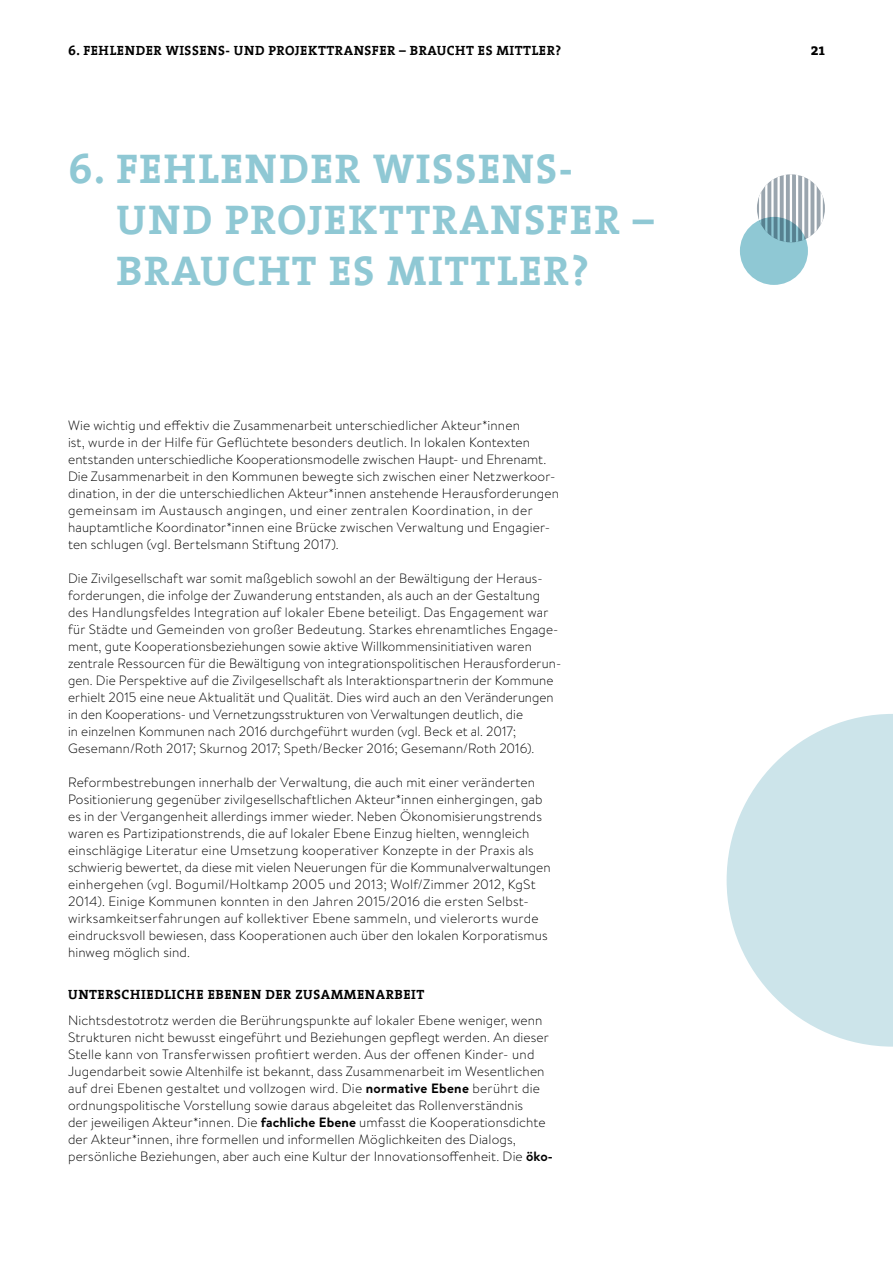
<style>
.page{position:relative;width:893px;height:1263px;background:#fff}
.page>*{position:absolute;margin:0;border:0;box-sizing:border-box;transform-origin:0 0}
.t1{font:700 42px/51px "The Serif";letter-spacing:.04em;color:#8fc8d4}
.t2{font:700 16.5px "The Serif";color:#000}
.t3{font:300 13.5px/17px "Brandon Text";letter-spacing:.01em;color:#000}
.t4{font:700 13.5px "The Serif";letter-spacing:.04em;color:#000}
.s1{font-weight:700}
</style>
<div class="page">
<div style="left:740px;top:217px;width:68px;height:68px;background:#8fc8d4;border-radius:50%"></div>
<svg style="left:757px;top:174px;width:68px;height:68px;background:#93a4ad"></svg>
<hr style="left:759px;top:174px;width:2px;height:68px;background:#fff">
<hr style="left:765px;top:174px;width:2px;height:68px;background:#fff">
<hr style="left:771px;top:174px;width:3px;height:68px;background:#fff">
<hr style="left:777px;top:174px;width:3px;height:68px;background:#fff">
<hr style="left:784px;top:174px;width:2px;height:68px;background:#fff">
<hr style="left:790px;top:174px;width:2px;height:68px;background:#fff">
<hr style="left:796px;top:174px;width:2px;height:68px;background:#fff">
<hr style="left:802px;top:174px;width:2px;height:68px;background:#fff">
<hr style="left:808px;top:174px;width:2px;height:68px;background:#fff">
<hr style="left:814px;top:174px;width:3px;height:68px;background:#fff">
<hr style="left:821px;top:174px;width:2px;height:68px;background:#fff">
<svg style="left:727px;top:714px;width:166px;height:333px;fill:#cce4ea"></svg>
<p class="t4" style="left:68px;top:39px;width:33px">6. FEHLENDER</p>
<p class="t4" style="left:166px;top:39px;width:23px">WISSENS</p>
<p class="t4" style="left:225px;top:39px;width:61px">- UND PROJEKTTRANSFER</p>
<p class="t4" style="left:399px;top:39px;width:21px">– BRA</p>
<p class="t4" style="left:437px;top:39px;width:20px">UCHT</p>
<p class="t4" style="left:478px;top:39px;width:41px">ES MITTLER</p>
<p class="t4" style="left:555px;top:39px;width:7px">?</p>
<p class="t2" style="left:811px;top:36px;width:16px">21</p>
<h1 class="t1" style="left:116px;top:142px;width:539px;text-indent:-48px">6. FEHLENDER WISSENS-<br>UND PROJEKTTRANSFER –<br>BRAUCHT ES MITTLER?</h1>
<p class="t3" style="left:68px;top:416px;width:492px">Wie wichtig und effektiv die Zusammenarbeit unterschiedlicher Akteur*innen<br>ist, wurde in der Hilfe für Geflüchtete besonders deutlich. In lokalen Kontexten entstanden unterschiedliche Kooperationsmodelle zwischen Haupt- und Ehrenamt.<br>Die Zusammenarbeit in den Kommunen bewegte sich zwischen einer Netzwerkoor&shy;dination, in der die unterschiedlichen Akteur*innen anstehende Herausforderungen gemeinsam im Austausch angingen, und einer zentralen Koordination, in der hauptamtliche Koordinator*innen eine Brücke zwischen Verwaltung und Engagier&shy;ten schlugen (vgl. Bertelsmann Stiftung 2017).</p>
<p class="t3" style="left:68px;top:569px;width:495px">Die Zivilgesellschaft war somit maßgeblich sowohl an der Bewältigung der Heraus&shy;forderungen, die infolge der Zuwanderung entstanden, als auch an der Gestaltung des Handlungsfeldes Integration auf lokaler Ebene beteiligt. Das Engagement war für Städte und Gemeinden von großer Bedeutung. Starkes ehrenamtliches Engage&shy;ment, gute Kooperationsbeziehungen sowie aktive Willkommensinitiativen waren zentrale Ressourcen für die Bewältigung von integrationspolitischen Herausforderun&shy;gen. Die Perspektive auf die Zivilgesellschaft als Interaktionspartnerin der Kommune erhielt 2015 eine neue Aktualität und Qualität. Dies wird auch an den Veränderungen in den Kooperations- und Vernetzungsstrukturen von Verwaltungen deutlich, die<br>in einzelnen Kommunen nach 2016 durchgeführt wurden (vgl. Beck et al. 2017; Gesemann/Roth 2017; Skurnog 2017; Speth/Becker 2016; Gesemann/Roth 2016).</p>
<p class="t3" style="left:68px;top:773px;width:484px">Reformbestrebungen innerhalb der Verwaltung, die auch mit einer veränderten Positionierung gegenüber zivilgesellschaftlichen Akteur*innen einhergingen, gab es in der Vergangenheit allerdings immer wieder. Neben Ökonomisierungstrends waren es Partizipationstrends, die auf lokaler Ebene Einzug hielten, wenngleich einschlägige Literatur eine Umsetzung kooperativer Konzepte in der Praxis als schwierig bewertet, da diese mit vielen Neuerungen für die Kommunalverwaltungen einhergehen (vgl. Bogumil/Holtkamp 2005 und 2013; Wolf/Zimmer 2012, KgSt 2014). Einige Kommunen konnten in den Jahren 2015/2016 die ersten Selbst&shy;wirksamkeitserfahrungen auf kollektiver Ebene sammeln, und vielerorts wurde eindrucksvoll bewiesen, dass Kooperationen auch über den lokalen Korporatismus hinweg möglich sind.</p>
<p class="t4" style="left:68px;top:983px;width:358px">UNTERSCHIEDLICHE EBENEN DER ZUSAMMENARBEIT</p>
<p class="t3" style="left:68px;top:1011px;width:486px">Nichtsdestotrotz werden die Berührungspunkte auf lokaler Ebene weniger, wenn Strukturen nicht bewusst eingeführt und Beziehungen gepflegt werden. An dieser Stelle kann von Transferwissen profitiert werden. Aus der offenen Kinder- und Jugendarbeit sowie Altenhilfe ist bekannt, dass Zusammenarbeit im Wesentlichen auf drei Ebenen gestaltet und vollzogen wird. Die <span class="s1">normative Ebene</span> berührt die ordnungspolitische Vorstellung sowie daraus abgeleitet das Rollenverständnis<br>der jeweiligen Akteur*innen. Die <span class="s1">fachliche Ebene</span> umfasst die Kooperationsdichte der Akteur*innen, ihre formellen und informellen Möglichkeiten des Dialogs, persönliche Beziehungen, aber auch eine Kultur der Innovationsoffenheit. Die <span class="s1">öko-</span></p>
</div>
